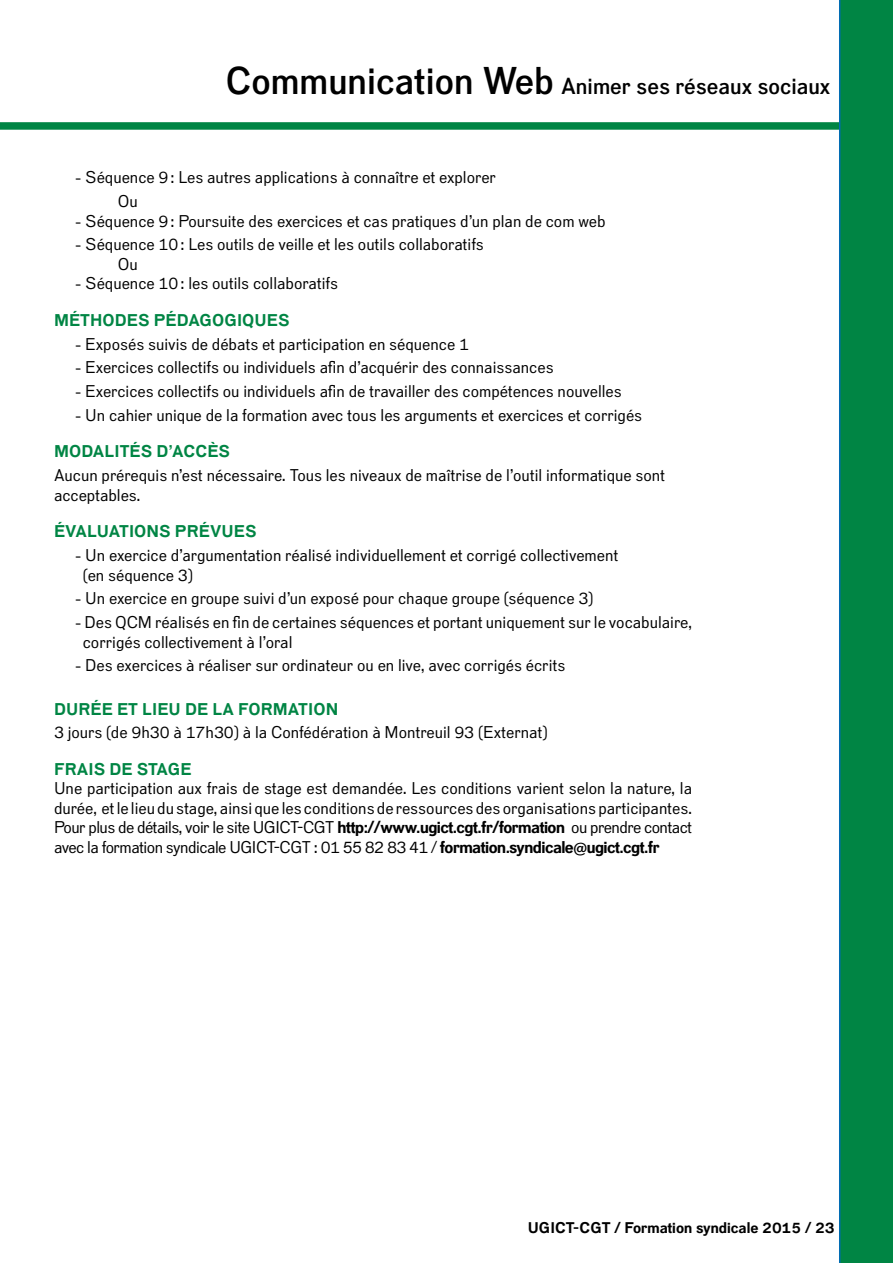
<style>
.page{position:relative;width:893px;height:1263px;background:#fff}
.page>*{position:absolute;margin:0;border:0;box-sizing:border-box;transform-origin:0 0}
.t1{font:500 22.5px "Dada Grotesk";color:#000}
.t2{font:16.5px/19.5px "Dada Grotesk";color:#000}
.t3{font:700 16.5px "Dada Grotesk";letter-spacing:.005em;color:#008544}
.t4{font:700 15px "Dada Grotesk";color:#000}
.s1{font-size:37.5px}
.s2{font-weight:700}
</style>
<div class="page">
<div style="left:0;top:122px;width:839px;height:8px;background:#008544"></div>
<div style="left:839px;top:0;width:54px;height:1263px;background:#008544"></div>
<h1 class="t1" style="left:225px;top:72px;width:606px"><span class="s1">Communication Web</span> Animer ses réseaux sociaux</h1>
<p class="t2" style="left:118px;top:166px;width:380px;line-height:23.7px;text-indent:-43px">- Séquence 9 : Les autres applications à connaître et explorer<br>Ou</p>
<p class="t2" style="left:75px;top:211px;width:532px">- Séquence 9 : Poursuite des exercices et cas pratiques d’un plan de com web</p>
<p class="t2" style="left:118px;top:235px;width:368px;text-indent:-43px">- Séquence 10 : Les outils de veille et les outils collaboratifs<br>Ou</p>
<p class="t2" style="left:75px;top:274px;width:264px">- Séquence 10 : les outils collaboratifs</p>
<p class="t3" style="left:54px;top:310px;width:237px">MÉTHODES PÉDAGOGIQUES</p>
<p class="t2" style="left:75px;top:335px;width:395px">- Exposés suivis de débats et participation en séquence 1</p>
<p class="t2" style="left:75px;top:358px;width:480px">- Exercices collectifs ou individuels afin d’acquérir des connaissances</p>
<p class="t2" style="left:75px;top:382px;width:548px">- Exercices collectifs ou individuels afin de travailler des compétences nouvelles</p>
<p class="t2" style="left:75px;top:406px;width:568px">- Un cahier unique de la formation avec tous les arguments et exercices et corrigés</p>
<p class="t3" style="left:54px;top:442px;width:178px">MODALITÉS D’ACCÈS</p>
<p class="t2" style="left:54px;top:466px;width:613px">Aucun prérequis n’est nécessaire. Tous les niveaux de maîtrise de l’outil informatique sont acceptables.</p>
<p class="t3" style="left:54px;top:522px;width:204px">ÉVALUATIONS PRÉVUES</p>
<p class="t2" style="left:83px;top:546px;width:537px;text-indent:-8px">- Un exercice d’argumentation réalisé individuellement et corrigé collectivement (en séquence 3)</p>
<p class="t2" style="left:75px;top:589px;width:520px">- Un exercice en groupe suivi d’un exposé pour chaque groupe (séquence 3)</p>
<p class="t2" style="left:83px;top:613px;width:611px;text-indent:-8px">- Des QCM réalisés en fin de certaines séquences et portant uniquement sur le vocabulaire, corrigés collectivement à l’oral</p>
<p class="t2" style="left:75px;top:656px;width:492px">- Des exercices à réaliser sur ordinateur ou en live, avec corrigés écrits</p>
<p class="t3" style="left:54px;top:699px;width:286px">DURÉE ET LIEU DE LA FORMATION</p>
<p class="t2" style="left:54px;top:723px;width:495px">3 jours (de 9h30 à 17h30) à la Confédération à Montreuil 93 (Externat)</p>
<p class="t3" style="left:54px;top:759px;width:139px">FRAIS DE STAGE</p>
<p class="t2" style="left:54px;top:779px;width:640px;text-align:justify">Une participation aux frais de stage est demandée. Les conditions varient selon la nature, la durée, et le lieu du stage, ainsi que les conditions de ressources des organisations participantes.<br>Pour plus de détails, voir le site UGICT-CGT <span class="s2">HTTP://WWW.UGICT.CGT.FR/FORMATION</span> ou prendre contact avec la formation syndicale UGICT-CGT : 01 55 82 83 41 / <span class="s2">FORMATION.SYNDICALE@UGICT.CGT.FR</span></p>
<p class="t4" style="left:528px;top:1218px;width:308px">UGICT-CGT / FORMATION SYNDICALE 2015 / 23</p>
</div>
